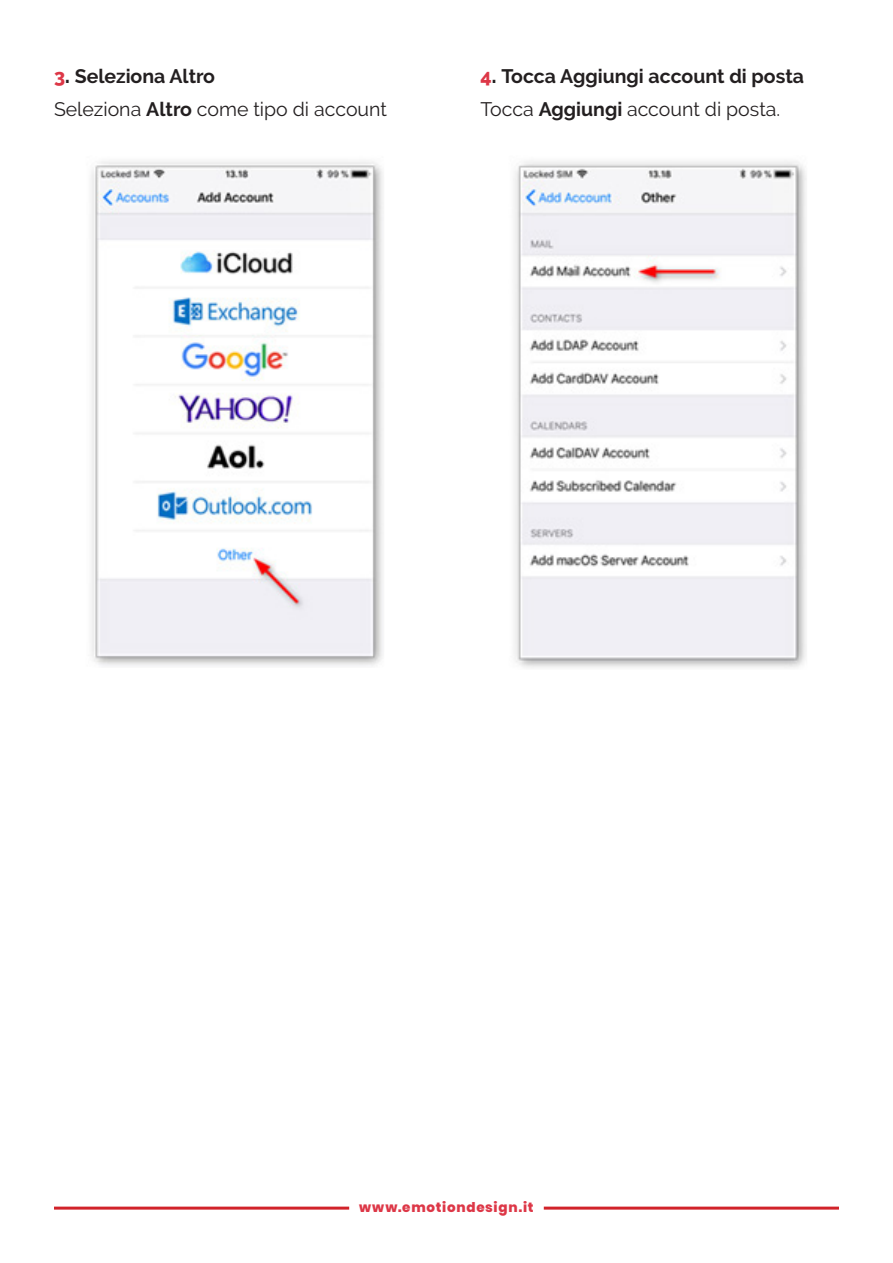
<style>
.page{position:relative;width:893px;height:1263px;background:#fff}
.page>*{position:absolute;margin:0;border:0;box-sizing:border-box;transform-origin:0 0}
.t1{font:19.5px "Raleway";color:#231f20}
.t2{font:700 19.5px "Raleway";color:#231f20}
.t3{font:800 13.5px "Poppins";letter-spacing:.055em;color:#dd3747}
.s1{font-weight:800;color:#dd3747}
.s2{font-weight:800}
.s3{font-weight:700}
</style>
<div class="page">
<hr style="left:54px;top:1206px;width:295px;height:3px;background:#d1232a">
<hr style="left:544px;top:1206px;width:295px;height:3px;background:#d1232a">
<img style="left:91px;top:161px;width:292px;height:505px">
<img style="left:514px;top:161px;width:293px;height:507px">
<p class="t2" style="left:54px;top:65px;width:163px"><span class="s1">3</span><span class="s2">.</span> Seleziona Altro</p>
<p class="t1" style="left:54px;top:98px;width:334px">Seleziona <span class="s3">Altro</span> come tipo di account</p>
<p class="t2" style="left:480px;top:65px;width:325px"><span class="s1">4</span><span class="s2">.</span> Tocca Aggiungi account di posta</p>
<p class="t1" style="left:480px;top:98px;width:301px">Tocca <span class="s3">Aggiungi</span> account di posta.</p>
<p class="t3" style="left:359px;top:1199px;width:176px">www.emotiondesign.it</p>
</div>
